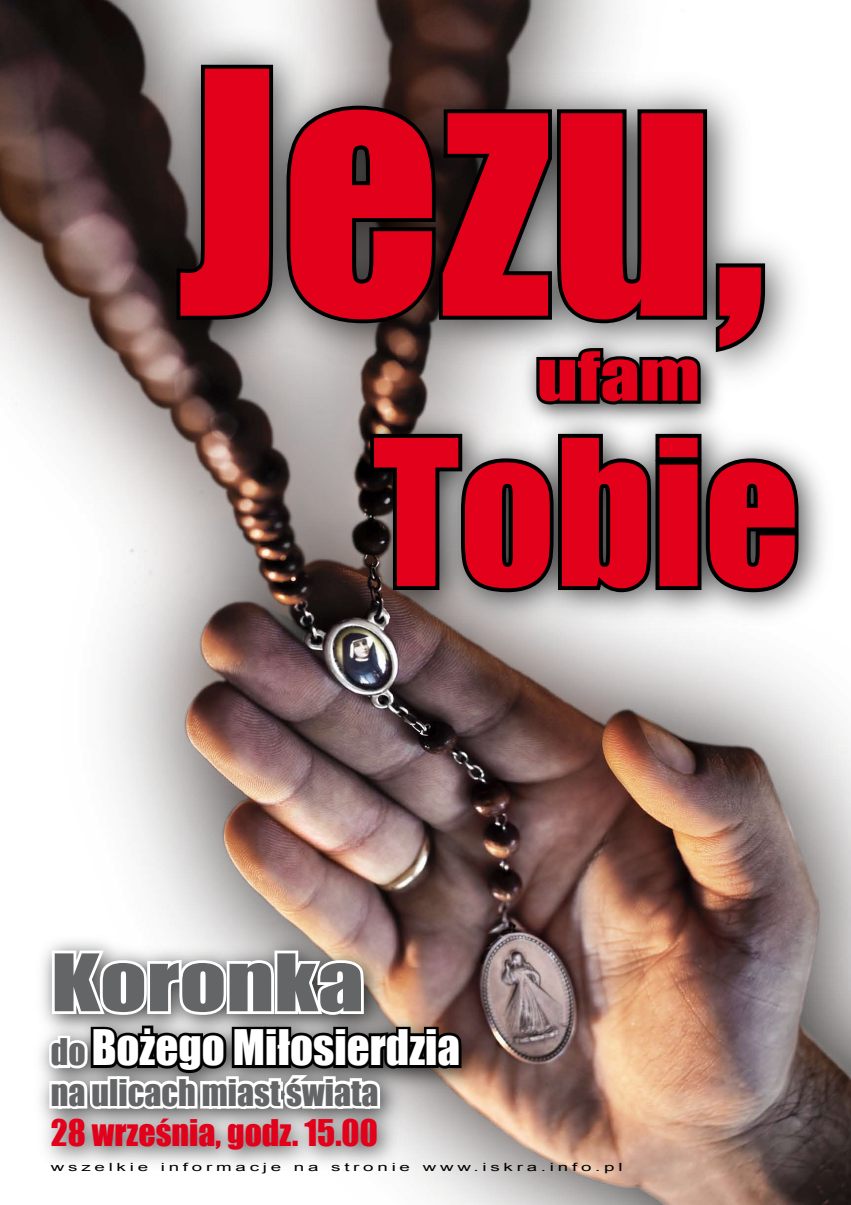
<style>
.page{position:relative;width:851px;height:1205px;background:#fff}
.page>*{position:absolute;margin:0;border:0;box-sizing:border-box;transform-origin:0 0}
.t1{font:312.5px "Impact";color:#e2001a}
.t2{font:187.5px "Impact";color:#e2001a}
.t3{font:73.12px "Impact";color:#646567;scale:1.25 1}
.t4{font:62.5px "Impact";color:#e2001a;scale:1.25 1}
.t5{font:45px "Impact";color:#fff}
.t6{font:33.75px "Impact";color:#e2001a}
.t7{font:33.75px "Impact";color:#646567}
.t8{font:11.25px "Arial";letter-spacing:.2em;color:#000;scale:1.67 1}
.s1{font-size:33.75px;color:#646567}
</style>
<div class="page">
<img style="left:0;top:0;width:850px;height:1205px">
<div style="left:30px;top:931px;width:459px;height:245px;background:#000;opacity:.75"></div>
<svg style="left:45px;top:946px;width:419px;height:217px"></svg>
<div style="left:134px;top:22px;width:681px;height:378px;background:#000;opacity:.75"></div>
<div style="left:339px;top:403px;width:499px;height:228px;background:#000;opacity:.75"></div>
<svg style="left:366px;top:430px;width:437px;height:168px;background:#515150"></svg>
<div style="left:516px;top:329px;width:212px;height:103px;background:#000;opacity:.75"></div>
<svg style="left:173px;top:61px;width:596px;height:348px;background:#676463"></svg>
<h1 class="t1" style="left:178px;top:-49px;width:590px">Jezu,</h1>
<h3 class="t4" style="left:537px;top:328px;width:132px">ufam</h3>
<h2 class="t2" style="left:373px;top:367px;width:428px">Tobie</h2>
<h3 class="t3" style="left:51px;top:926px;width:252px">Koronka</h3>
<h3 class="t5" style="left:51px;top:1012px;width:410px"><span class="s1">do</span> Bożego Miłosierdzia</h3>
<h3 class="t7" style="left:51px;top:1066px;width:329px">na ulicach miast świata</h3>
<h3 class="t6" style="left:51px;top:1107px;width:328px">28 września, godz. 15.00</h3>
<p class="t8" style="left:51px;top:1159px;width:344px">wszelkie informacje na stronie www.iskra.info.pl</p>
</div>
